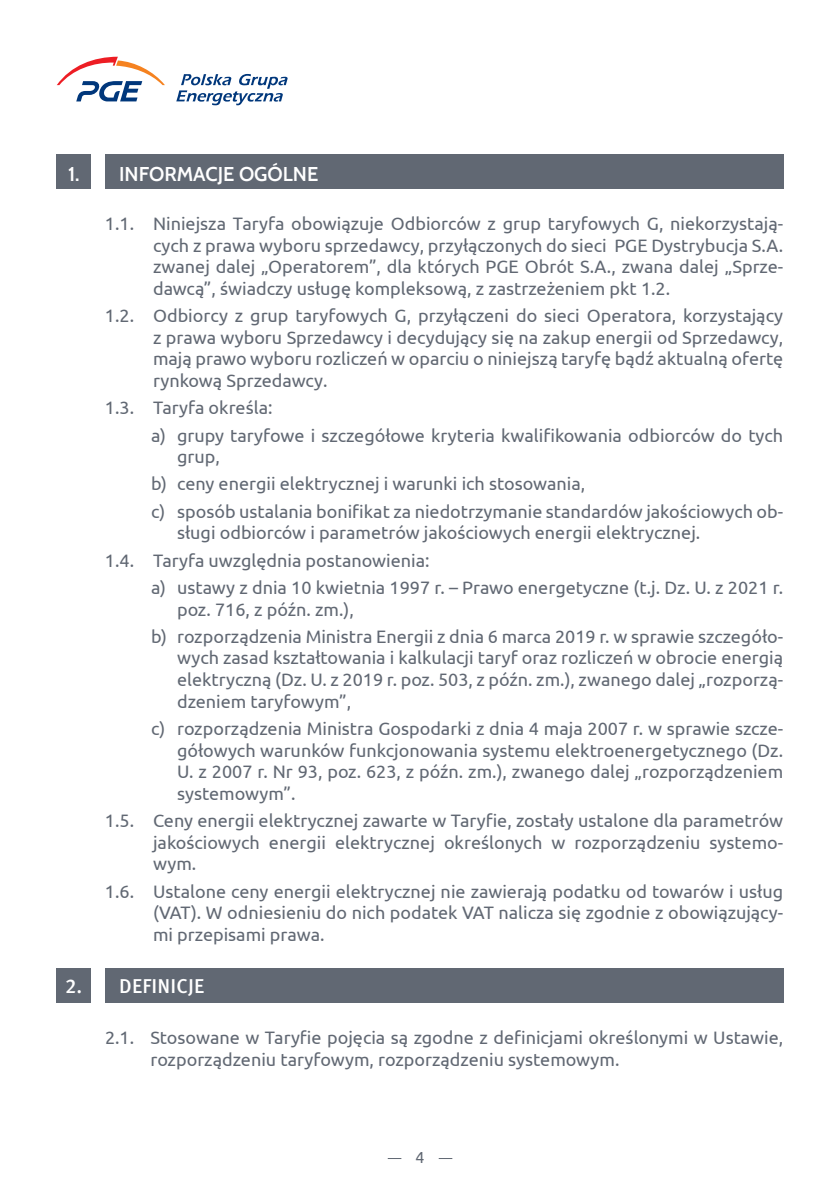
<style>
.page{position:relative;width:840px;height:1191px;background:#fff}
.page>*{position:absolute;margin:0;border:0;box-sizing:border-box;transform-origin:0 0}
.t1{font:600 20px "Cabin";color:#fff}
.t2{font:500 20px "Meta Pro";letter-spacing:.01em;color:#fff}
.t3{font:18px/21.6px "Ubuntu";color:#616873;text-align:justify}
.t4{font:16px "Ubuntu";color:#616873}
</style>
<div class="page">
<div style="left:105px;top:154px;width:677px;height:34px;background:#616873"></div>
<div style="left:57px;top:154px;width:34px;height:34px;background:#616873"></div>
<div style="left:105px;top:968px;width:677px;height:34px;background:#616873"></div>
<div style="left:57px;top:968px;width:34px;height:34px;background:#616873"></div>
<svg style="left:176px;top:74px;width:112px;height:31px"></svg>
<svg style="left:57px;top:57px;width:108px;height:44px"></svg>
<svg style="left:438px;top:1158px;width:14px;height:1px"></svg>
<svg style="left:387px;top:1158px;width:14px;height:1px"></svg>
<p class="t1" style="left:68px;top:158px;width:13px">1.</p>
<p class="t1" style="left:119px;top:158px;width:200px">INFORMACJE OGÓLNE</p>
<p class="t3" style="left:153px;top:212px;width:631px;text-indent:-48px">1.1. Niniejsza Taryfa obowiązuje Odbiorców z grup taryfowych G, niekorzystają&shy;cych z prawa wyboru sprzedawcy, przyłączonych do sieci PGE Dystrybucja S.A. zwanej dalej „Operatorem”, dla których PGE Obrót S.A., zwana dalej „Sprze&shy;dawcą”, świadczy usługę kompleksową, z zastrzeżeniem pkt 1.2.</p>
<p class="t3" style="left:153px;top:304px;width:631px;text-indent:-48px">1.2. Odbiorcy z grup taryfowych G, przyłączeni do sieci Operatora, korzystający z prawa wyboru Sprzedawcy i decydujący się na zakup energii od Sprzedawcy, mają prawo wyboru rozliczeń w oparciu o niniejszą taryfę bądź aktualną ofertę rynkową Sprzedawcy.</p>
<p class="t3" style="left:105px;top:396px;width:169px">1.3. Taryfa określa:</p>
<p class="t3" style="left:177px;top:424px;width:607px;text-indent:-26px">a) grupy taryfowe i szczegółowe kryteria kwalifikowania odbiorców do tych grup,</p>
<p class="t3" style="left:151px;top:473px;width:435px">b) ceny energii elektrycznej i warunki ich stosowania,</p>
<p class="t3" style="left:177px;top:500px;width:607px;text-indent:-26px">c) sposób ustalania bonifikat za niedotrzymanie standardów jakościowych ob&shy;sługi odbiorców i parametrów jakościowych energii elektrycznej.</p>
<p class="t3" style="left:105px;top:549px;width:326px">1.4. Taryfa uwzględnia postanowienia:</p>
<p class="t3" style="left:177px;top:576px;width:607px;text-indent:-26px">a) ustawy z dnia 10 kwietnia 1997 r. – Prawo energetyczne (t.j. Dz. U. z 2021 r. poz. 716, z późn. zm.),</p>
<p class="t3" style="left:177px;top:625px;width:607px;text-indent:-26px">b) rozporządzenia Ministra Energii z dnia 6 marca 2019 r. w sprawie szczegóło&shy;wych zasad kształtowania i kalkulacji taryf oraz rozliczeń w obrocie energią elektryczną (Dz. U. z 2019 r. poz. 503, z późn. zm.), zwanego dalej „rozporzą&shy;dzeniem taryfowym”,</p>
<p class="t3" style="left:177px;top:717px;width:607px;text-indent:-26px">c) rozporządzenia Ministra Gospodarki z dnia 4 maja 2007 r. w sprawie szcze&shy;gółowych warunków funkcjonowania systemu elektroenergetycznego (Dz.<br>U. z 2007 r. Nr 93, poz. 623, z późn. zm.), zwanego dalej „rozporządzeniem systemowym”.</p>
<p class="t3" style="left:153px;top:809px;width:631px;text-indent:-48px">1.5. Ceny energii elektrycznej zawarte w Taryfie, zostały ustalone dla parametrów jakościowych energii elektrycznej określonych w rozporządzeniu systemo&shy;wym.</p>
<p class="t3" style="left:153px;top:879px;width:631px;text-indent:-48px">1.6. Ustalone ceny energii elektrycznej nie zawierają podatku od towarów i usług (VAT). W odniesieniu do nich podatek VAT nalicza się zgodnie z obowiązujący&shy;mi przepisami prawa.</p>
<p class="t2" style="left:65px;top:970px;width:19px">2.</p>
<p class="t2" style="left:119px;top:970px;width:87px">DEFINICJE</p>
<p class="t3" style="left:150px;top:1026px;width:634px;text-indent:-45px">2.1. Stosowane w Taryfie pojęcia są zgodne z definicjami określonymi w Ustawie, rozporządzeniu taryfowym, rozporządzeniu systemowym.</p>
<p class="t4" style="left:415px;top:1147px;width:10px">4</p>
</div>
